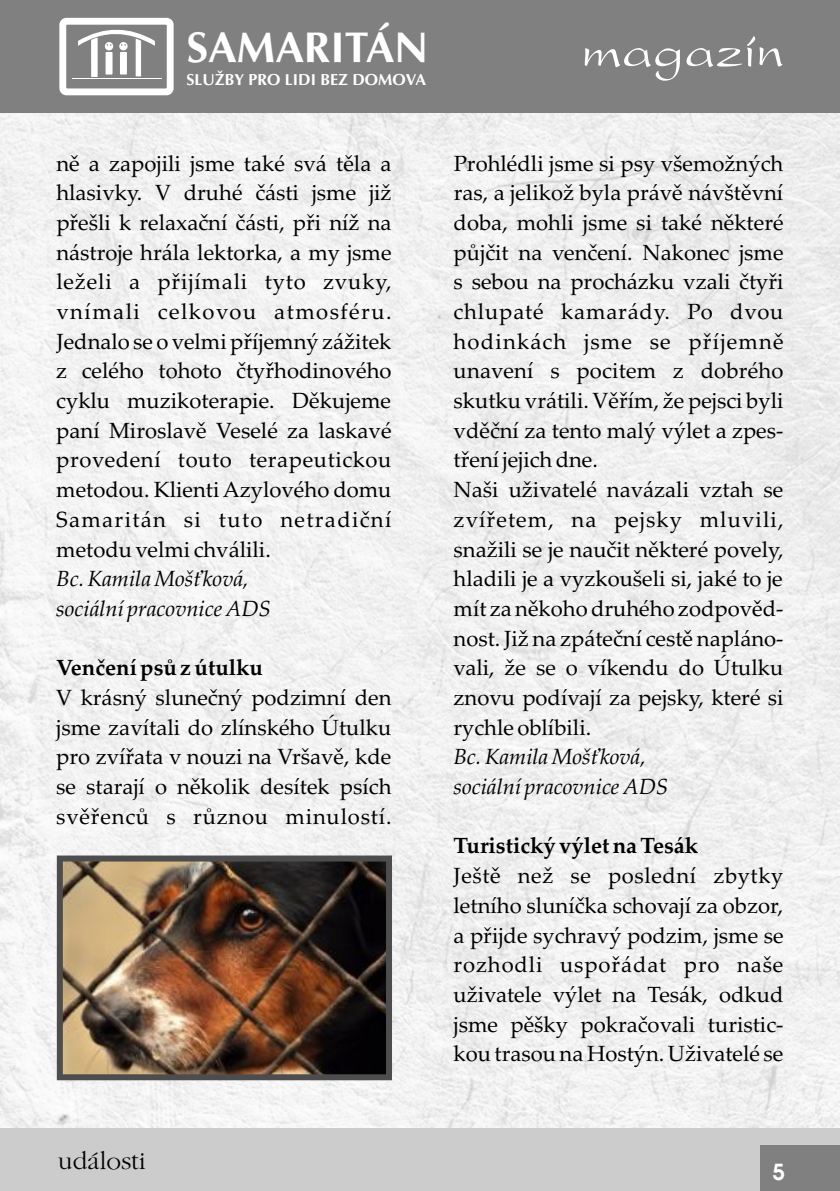
<style>
.page{position:relative;width:840px;height:1191px;background:#fff}
.page>*{position:absolute;margin:0;border:0;box-sizing:border-box;transform-origin:0 0}
.t1{font:56px "President";color:#fff}
.t2{font:700 43.2px "Ottawa";color:#fff}
.t3{font:26px "Gatineau CE";color:#000}
.t4{font:22px/29.6px "Palatino Linotype";color:#000;text-align:justify}
.t5{font:italic 22px/29.6px "Palatino Linotype";color:#000}
.t6{font:22px "Palatino Linotype";letter-spacing:.04em;color:#000}
.t7{font:700 22px "Palatino Linotype";color:#000}
.t8{font:22px "Palatino Linotype";letter-spacing:.025em;color:#000}
.t9{font:22px "Palatino Linotype";letter-spacing:.065em;color:#000}
.t10{font:22px "Palatino Linotype";letter-spacing:.06em;color:#000}
.t11{font:22px "Palatino Linotype";letter-spacing:.05em;color:#000}
.t12{font:22px "Palatino Linotype";letter-spacing:.055em;color:#000}
.t13{font:700 22px "Avalon";color:#fff}
.t14{font:700 16px "Ottawa";color:#fff}
</style>
<div class="page">
<img style="left:1px;top:113px;width:838px;height:1015px">
<div style="left:0;top:0;width:839px;height:113px;background:#808080"></div>
<div style="left:0;top:1128px;width:839px;height:63px;background:#ccc"></div>
<div style="left:760px;top:1145px;width:79px;height:46px;background:#808080"></div>
<div style="left:59px;top:18px;width:114px;height:77px;border:7px solid #fff;border-radius:4px"></div>
<hr style="left:72px;top:78px;width:89px;height:1px;background:#fff">
<svg style="left:78px;top:29px;width:77px;height:48px"></svg>
<img style="left:64px;top:862px;width:321px;height:211px">
<div style="left:57px;top:855px;width:335px;height:225px;border:6px solid #4d4d4d"></div>
<h2 class="t2" style="left:186px;top:31px;width:243px">SAMARITÁN</h2>
<p class="t14" style="left:186px;top:74px;width:241px">SLUŽBY PRO LIDI BEZ DOMOVA</p>
<h1 class="t1" style="left:580px;top:26px;width:204px">magazín</h1>
<p class="t4" style="left:56px;top:151px;width:336px">ně a zapojili jsme také svá těla a</p>
<p class="t4" style="left:453px;top:151px;width:331px">Prohlédli jsme si psy všemožných</p>
<p class="t4" style="left:56px;top:180px;width:336px">hlasivky. V druhé části jsme již</p>
<p class="t4" style="left:453px;top:180px;width:331px">ras, a jelikož byla právě návštěvní</p>
<p class="t4" style="left:56px;top:210px;width:336px">přešli k relaxační části, při níž na</p>
<p class="t4" style="left:453px;top:210px;width:331px">doba, mohli jsme si také některé</p>
<p class="t4" style="left:56px;top:240px;width:336px">nástroje hrála lektorka, a my jsme</p>
<p class="t4" style="left:453px;top:240px;width:331px">půjčit na venčení. Nakonec jsme</p>
<p class="t6" style="left:56px;top:273px;width:336px">leželi a přijímali tyto zvuky,</p>
<p class="t4" style="left:453px;top:269px;width:331px">s sebou na procházku vzali čtyři</p>
<p class="t9" style="left:56px;top:303px;width:336px">vnímali celkovou atmosféru.</p>
<p class="t6" style="left:453px;top:303px;width:331px">chlupaté kamarády. Po dvou</p>
<p class="t4" style="left:56px;top:329px;width:336px">Jednalo se o velmi příjemný zážitek</p>
<p class="t12" style="left:453px;top:332px;width:331px">hodinkách jsme se příjemně</p>
<p class="t4" style="left:56px;top:359px;width:336px">z celého tohoto čtyřhodinového</p>
<p class="t4" style="left:453px;top:359px;width:331px">unavení s pocitem z dobrého</p>
<p class="t4" style="left:56px;top:388px;width:336px">cyklu muzikoterapie. Děkujeme</p>
<p class="t4" style="left:453px;top:388px;width:331px">skutku vrátili. Věřím, že pejsci byli</p>
<p class="t4" style="left:56px;top:418px;width:336px">paní Miroslavě Veselé za laskavé</p>
<p class="t4" style="left:453px;top:418px;width:331px">vděční za tento malý výlet a zpes-</p>
<p class="t8" style="left:56px;top:451px;width:336px">provedení touto terapeutickou</p>
<p class="t4" style="left:453px;top:448px;width:146px">tření jejich dne.</p>
<p class="t4" style="left:56px;top:477px;width:336px">metodou. Klienti Azylového domu</p>
<p class="t4" style="left:453px;top:477px;width:331px">Naši uživatelé navázali vztah se</p>
<p class="t10" style="left:56px;top:511px;width:336px">Samaritán si tuto netradiční</p>
<p class="t11" style="left:453px;top:511px;width:331px">zvířetem, na pejsky mluvili,</p>
<p class="t4" style="left:56px;top:537px;width:216px">metodu velmi chválili.</p>
<p class="t4" style="left:453px;top:537px;width:331px">snažili se je naučit některé povely,</p>
<p class="t5" style="left:56px;top:566px;width:194px">Bc. Kamila Mošťková,</p>
<p class="t4" style="left:453px;top:566px;width:330px">hladili je a vyzkoušeli si, jaké to je</p>
<p class="t5" style="left:56px;top:596px;width:216px">sociální pracovnice ADS</p>
<p class="t4" style="left:453px;top:596px;width:331px">mít za někoho druhého zodpověd&shy;nost. Již na zpáteční cestě napláno-</p>
<p class="t7" style="left:56px;top:659px;width:208px">Venčení psů z útulku</p>
<p class="t4" style="left:453px;top:655px;width:331px">vali, že se o víkendu do Útulku</p>
<p class="t4" style="left:56px;top:685px;width:336px">V krásný slunečný podzimní den</p>
<p class="t4" style="left:453px;top:685px;width:331px">znovu podívají za pejsky, které si</p>
<p class="t4" style="left:56px;top:715px;width:336px">jsme zavítali do zlínského Útulku</p>
<p class="t4" style="left:453px;top:715px;width:139px">rychle oblíbili.</p>
<p class="t4" style="left:56px;top:744px;width:336px">pro zvířata v nouzi na Vršavě, kde se starají o několik desítek psích svěřenců s různou minulostí.</p>
<p class="t7" style="left:453px;top:837px;width:246px">Turistický výlet na Tesák</p>
<p class="t4" style="left:453px;top:863px;width:331px">Ještě než se poslední zbytky letního sluníčka schovají za obzor, a přijde sychravý podzim, jsme se rozhodli uspořádat pro naše uživatele výlet na Tesák, odkud jsme pěšky pokračovali turistic&shy;kou trasou na Hostýn. Uživatelé se</p>
<p class="t5" style="left:453px;top:744px;width:216px">Bc. Kamila Mošťková, sociální pracovnice ADS</p>
<p class="t3" style="left:58px;top:1149px;width:89px">události</p>
<p class="t13" style="left:772px;top:1163px;width:14px">5</p>
</div>
